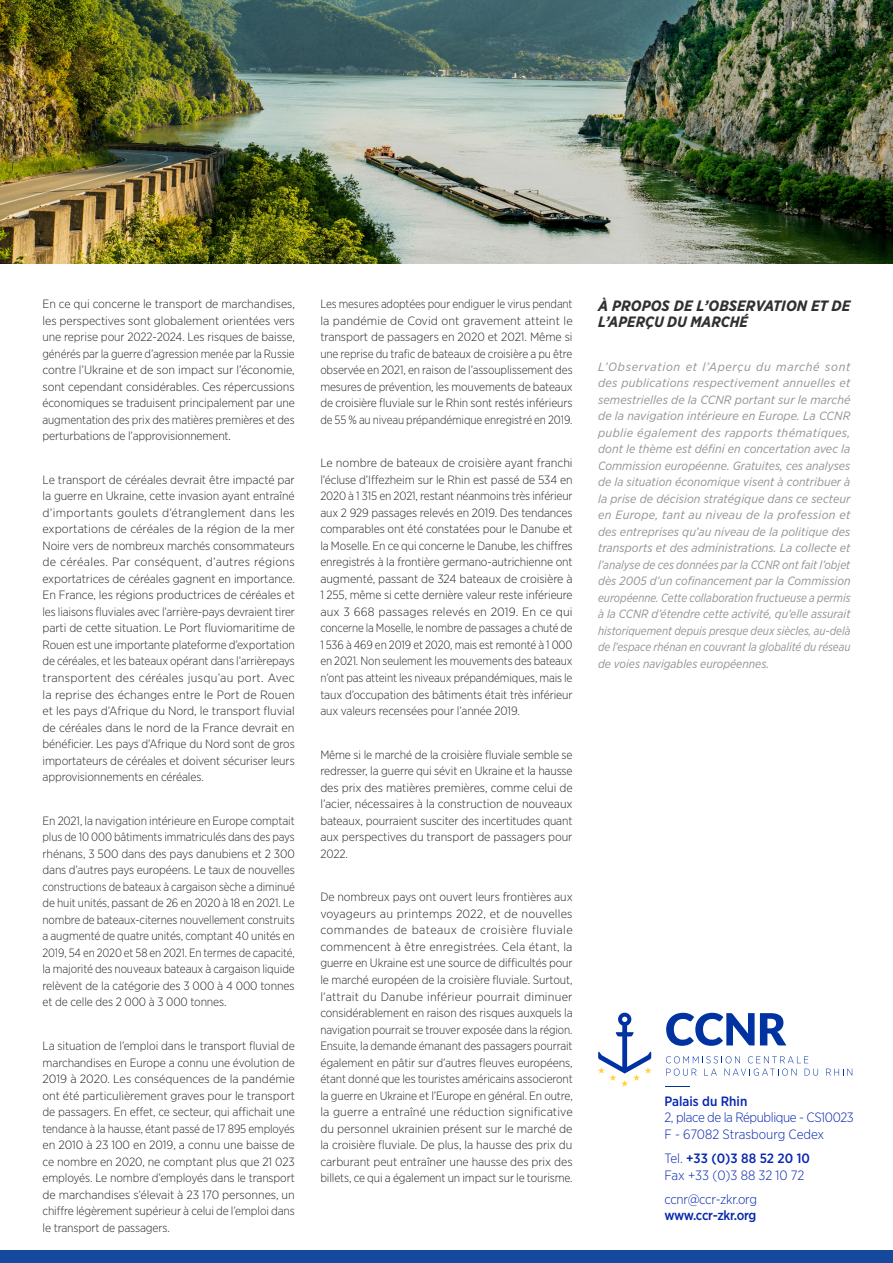
<style>
.page{position:relative;width:893px;height:1263px;background:#fff}
.page>*{position:absolute;margin:0;border:0;box-sizing:border-box;transform-origin:0 0}
.Texte_courant_light{font:italic 700 15px/16.5px "Gotham Narrow";color:#312f30}
.t1{font:300 13.5px/16.2px "Gotham Narrow";letter-spacing:-.025em;color:#0626af}
.t2{font:300 13.5px "Gotham Narrow";color:#0626af}
.t3{font:500 13.5px "Gotham Narrow";color:#0626af}
.Texte_courant_light-2{font:300 12px/16.5px "Gotham Narrow";letter-spacing:-.01em;color:#282827;text-align:justify}
.Texte_courant_light-3{font:italic 12px/16.5px "Gotham Narrow";color:#939393;text-align:justify;scale:1.05 1}
.Texte_courant_light-4{font:300 12px/16.5px "Gotham Narrow";letter-spacing:-.01em;color:#282827;text-align:justify;scale:1.04 1}
.Texte_courant_light-5{font:300 12px/16.5px "Gotham Narrow";letter-spacing:-.01em;color:#282827;text-align:justify;scale:.96 1}
.s1{font-weight:500}
.s2{font-weight:300}
</style>
<div class="page">
<div style="left:0;top:1250px;width:893px;height:13px;background:#14499d"></div>
<img style="left:0;top:0;width:893px;height:264px">
<svg style="left:598px;top:1013px;width:53px;height:73px"></svg>
<svg style="left:666px;top:1013px;width:120px;height:33px"></svg>
<svg style="left:666px;top:1056px;width:152px;height:20px"></svg>
<svg style="left:826px;top:1068px;width:26px;height:7px"></svg>
<svg style="left:665px;top:1086px;width:25px;height:1px"></svg>
<p class="Texte_courant_light-2" style="left:43px;top:295px;width:254px">En ce qui concerne le transport de marchandises, les perspectives sont globalement orientées vers une reprise pour 2022-2024. Les risques de baisse, générés par la guerre d’agression menée par la Russie contre l’Ukraine et de son impact sur l’économie, sont cependant considérables. Ces répercussions économiques se traduisent principalement par une augmentation des prix des matières premières et des perturbations de l’approvisionnement.</p>
<p class="Texte_courant_light-2" style="left:43px;top:471px;width:254px">Le transport de céréales devrait être impacté par la guerre en Ukraine, cette invasion ayant entraîné d’importants goulets d’étranglement dans les exportations de céréales de la région de la mer Noire vers de nombreux marchés consommateurs de céréales. Par conséquent, d’autres régions exportatrices de céréales gagnent en importance.<br>En France, les régions productrices de céréales et les liaisons fluviales avec l’arrière-pays devraient tirer parti de cette situation. Le Port fluviomaritime de Rouen est une importante plateforme d’exportation de céréales, et les bateaux opérant dans l’arrièrepays transportent des céréales jusqu’au port. Avec la reprise des échanges entre le Port de Rouen et les pays d’Afrique du Nord, le transport fluvial de céréales dans le nord de la France devrait en bénéficier. Les pays d’Afrique du Nord sont de gros importateurs de céréales et doivent sécuriser leurs approvisionnements en céréales.</p>
<p class="Texte_courant_light-2" style="left:43px;top:812px;width:254px">En 2021, la navigation intérieure en Europe comptait plus de 10 000 bâtiments immatriculés dans des pays rhénans, 3 500 dans des pays danubiens et 2 300 dans d’autres pays européens. Le taux de nouvelles constructions de bateaux à cargaison sèche a diminué de huit unités, passant de 26 en 2020 à 18 en 2021. Le nombre de bateaux-citernes nouvellement construits a augmenté de quatre unités, comptant 40 unités en 2019, 54 en 2020 et 58 en 2021. En termes de capacité, la majorité des nouveaux bateaux à cargaison liquide relèvent de la catégorie des 3 000 à 4 000 tonnes et de celle des 2 000 à 3 000 tonnes.</p>
<p class="Texte_courant_light-2" style="left:43px;top:1037px;width:254px">La situation de l’emploi dans le transport fluvial de marchandises en Europe a connu une évolution de 2019 à 2020. Les conséquences de la pandémie ont été particulièrement graves pour le transport de passagers. En effet, ce secteur, qui affichait une tendance à la hausse, étant passé de 17 895 employés en 2010 à 23 100 en 2019, a connu une baisse de ce nombre en 2020, ne comptant plus que 21 023 employés. Le nombre d’employés dans le transport de marchandises s’élevait à 23 170 personnes, un chiffre légèrement supérieur à celui de l’emploi dans le transport de passagers.</p>
<p class="Texte_courant_light-5" style="left:320px;top:295px;width:264px">Les mesures adoptées pour endiguer le virus pendant la pandémie de Covid ont gravement atteint le transport de passagers en 2020 et 2021. Même si une reprise du trafic de bateaux de croisière a pu être observée en 2021, en raison de l’assouplissement des mesures de prévention, les mouvements de bateaux de croisière fluviale sur le Rhin sont restés inférieurs de 55 % au niveau prépandémique enregistré en 2019.</p>
<p class="Texte_courant_light-4" style="left:320px;top:455px;width:244px">Le nombre de bateaux de croisière ayant franchi l’écluse d’Iffezheim sur le Rhin est passé de 534 en 2020 à 1 315 en 2021, restant néanmoins très inférieur aux 2 929 passages relevés en 2019. Des tendances comparables ont été constatées pour le Danube et la Moselle. En ce qui concerne le Danube, les chiffres enregistrés à la frontière germano-autrichienne ont augmenté, passant de 324 bateaux de croisière à 1 255, même si cette dernière valeur reste inférieure aux 3 668 passages relevés en 2019. En ce qui concerne la Moselle, le nombre de passages a chuté de 1 536 à 469 en 2019 et 2020, mais est remonté à 1 000 en 2021. Non seulement les mouvements des bateaux n’ont pas atteint les niveaux prépandémiques, mais le taux d’occupation des bâtiments était très inférieur aux valeurs recensées pour l’année 2019.</p>
<p class="Texte_courant_light-2" style="left:320px;top:746px;width:254px">Même si le marché de la croisière fluviale semble se redresser, la guerre qui sévit en Ukraine et la hausse des prix des matières premières, comme celui de l’acier, nécessaires à la construction de nouveaux bateaux, pourraient susciter des incertitudes quant aux perspectives du transport de passagers pour 2022.</p>
<p class="Texte_courant_light-2" style="left:320px;top:889px;width:254px">De nombreux pays ont ouvert leurs frontières aux voyageurs au printemps 2022, et de nouvelles commandes de bateaux de croisière fluviale commencent à être enregistrées. Cela étant, la guerre en Ukraine est une source de difficultés pour le marché européen de la croisière fluviale. Surtout, l’attrait du Danube inférieur pourrait diminuer considérablement en raison des risques auxquels la navigation pourrait se trouver exposée dans la région.<br>Ensuite, la demande émanant des passagers pourrait également en pâtir sur d’autres fleuves européens, étant donné que les touristes américains associeront la guerre en Ukraine et l’Europe en général. En outre, la guerre a entraîné une réduction significative du personnel ukrainien présent sur le marché de la croisière fluviale. De plus, la hausse des prix du carburant peut entraîner une hausse des prix des billets, ce qui a également un impact sur le tourisme.</p>
<p class="Texte_courant_light" style="left:598px;top:297px;width:254px">À PROPOS DE L’OBSERVATION ET DE<br>L’APERÇU DU MARCHÉ</p>
<p class="Texte_courant_light-3" style="left:598px;top:358px;width:242px">L’Observation et l’Aperçu du marché sont des publications respectivement annuelles et semestrielles de la CCNR portant sur le marché de la navigation intérieure en Europe. La CCNR publie également des rapports thématiques, dont le thème est défini en concertation avec la Commission européenne. Gratuites, ces analyses de la situation économique visent à contribuer à la prise de décision stratégique dans ce secteur en Europe, tant au niveau de la profession et des entreprises qu’au niveau de la politique des transports et des administrations. La collecte et l’analyse de ces données par la CCNR ont fait l’objet dès 2005 d’un cofinancement par la Commission européenne. Cette collaboration fructueuse a permis à la CCNR d’étendre cette activité, qu’elle assurait historiquement depuis presque deux siècles, au-delà de l’espace rhénan en couvrant la globalité du réseau de voies navigables européennes.</p>
<p class="t1" style="left:664px;top:1093px;width:191px"><span class="s1">Palais du Rhin<br></span>2, place de la République - CS10023</p>
<p class="t2" style="left:664px;top:1125px;width:161px">F - 67082 Strasbourg Cedex</p>
<p class="t3" style="left:664px;top:1150px;width:147px"><span class="s2">Tel.</span> +33 (0)3 88 52 20 10</p>
<p class="t2" style="left:664px;top:1166px;width:141px">Fax +33 (0)3 88 32 10 72</p>
<p class="t1" style="left:664px;top:1191px;width:94px">ccnr@ccr-zkr.org <span class="s1">www.ccr-zkr.org</span></p>
</div>
